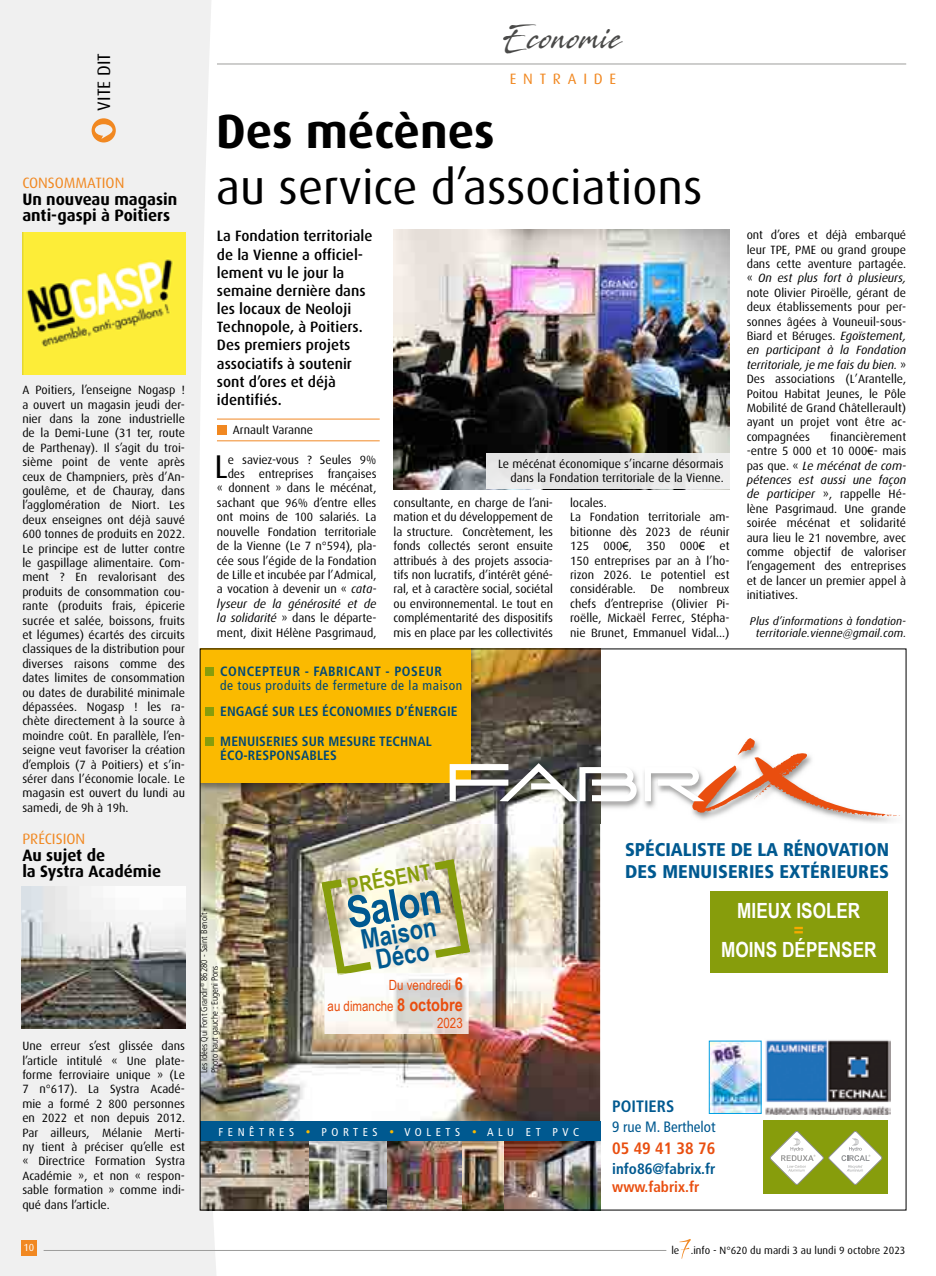
<style>
.page{position:relative;width:936px;height:1276px;background:#fff}
.page>*{position:absolute;margin:0;border:0;box-sizing:border-box;transform-origin:0 0}
.t1{font:48px "Dax";color:#000}
.t2{font:700 48px "Dax";color:#000}
.t3{font:700 43.95px "Arial Narrow";color:#005990}
.t4{font:33px "Dax";color:#000}
.t5{font:30px "Stingray";letter-spacing:.04em;color:#4a4a49;scale:.74 1}
.t6{font:700 27px/22.2px "Arial Narrow";color:#005990;text-align:center}
.t7{font:700 21.75px "Arial Narrow";color:#879d0c}
.t8{font:700 21px "Arial Narrow";color:#fff}
.t9{font:700 21px "Arial Narrow";color:#f8aa00}
.t10{font:900 condensed 18.45px/22.2px "Frutiger";letter-spacing:.01em;color:#005990}
.t11{font:18px "Dax";color:#000}
.t12{font:700 16.5px/16.5px "Dax";color:#000}
.t13{font:700 condensed 16.5px "Frutiger";color:#e94e0f}
.t14{font:700 condensed 16.5px "Frutiger";color:#005990}
.t15{font:500 15px/18.1px "Dax";color:#000}
.t16{font:15px "Dax";color:#f18821}
.t17{font:700 condensed 15px "Frutiger";color:#005990}
.t18{font:condensed 15px "Frutiger";color:#005990}
.t19{font:700 condensed 15px "Frutiger";color:#e94e0f}
.t20{font:15px "Dax";letter-spacing:.45em;color:#f18821}
.t21{font:14.1px/21.3px "Arial Narrow";color:#e94e0f;text-align:right}
.t22{font:700 condensed 13.5px/29.5px "Frutiger";letter-spacing:.01em;color:#004876}
.t23{font:condensed 13.5px "Frutiger";letter-spacing:.04em;color:#004876}
.t24{font:700 condensed 13.5px "Frutiger";letter-spacing:.04em;color:#004876}
.t25{font:12px/14.4px "Dax";color:#000;text-align:justify}
.t26{font:condensed 11.4px "Frutiger";letter-spacing:.4em;color:#fff}
.t27{font:italic 11.25px/11.2px "Dax";letter-spacing:.01em;color:#000;text-align:center}
.t28{font:10.5px "Dax";color:#000}
.t29{font:10.2px "Dax";color:#fff}
.t30{font:300 condensed 9px/10.8px "Frutiger";color:#000}
.s1{font-style:italic}
.s2{font-family:"Arial";font-size:11.25px}
.s3{font-weight:700;font-size:17.7px}
.s4{font-size:9.3px;color:#fbba00}
</style>
<div class="page">
<svg style="left:0;top:0;width:218px;height:1276px;fill:#f0f0f0"></svg>
<hr style="left:217px;top:419px;width:162px;height:1px;background:#f18825">
<div style="left:217px;top:425px;width:9px;height:9px;background:#f18821"></div>
<hr style="left:217px;top:440px;width:162px;height:1px;background:#f18825">
<svg style="left:92px;top:118px;width:24px;height:24px"></svg>
<img style="left:393px;top:230px;width:336px;height:259px">
<div style="left:485px;top:453px;width:244px;height:36px;background:#e4e4e4"></div>
<div style="left:21px;top:1240px;width:15px;height:15px;background:#f18821"></div>
<hr style="left:44px;top:1250px;width:622px;height:1px;background:#9d9d9c">
<svg style="left:679px;top:1239px;width:11px;height:19px"></svg>
<hr style="left:217px;top:64px;width:689px;height:1px;background:#9d9d9c">
<img style="left:22px;top:233px;width:163px;height:141px">
<img style="left:21px;top:887px;width:164px;height:141px">
<img style="left:202px;top:1140px;width:186px;height:68px">
<img style="left:388px;top:1140px;width:74px;height:68px">
<img style="left:462px;top:1140px;width:138px;height:68px">
<img style="left:202px;top:823px;width:398px;height:298px">
<img style="left:202px;top:651px;width:692px;height:172px">
<div style="left:200px;top:649px;width:270px;height:134px;background:#fbba00"></div>
<svg style="left:449px;top:738px;width:451px;height:78px"></svg>
<div style="left:763px;top:1120px;width:125px;height:74px;background:#879d0c"></div>
<svg style="left:769px;top:1131px;width:113px;height:53px"></svg>
<img style="left:765px;top:1040px;width:125px;height:74px">
<img style="left:711px;top:1043px;width:48px;height:68px">
<div style="left:709px;top:1041px;width:52px;height:72px;border:1px solid #009fe3"></div>
<div style="left:200px;top:1121px;width:400px;height:19px;background:#005990"></div>
<div style="left:205px;top:667px;width:8px;height:8px;background:#879d0c"></div>
<div style="left:205px;top:707px;width:8px;height:9px;background:#879d0c"></div>
<div style="left:205px;top:737px;width:8px;height:8px;background:#879d0c"></div>
<div style="left:710px;top:892px;width:177px;height:81px;background:#879d0c"></div>
<svg style="left:434px;top:859px;width:36px;height:99px;background:#c2c086"></svg>
<img style="left:325px;top:973px;width:143px;height:61px">
<svg style="left:321px;top:879px;width:50px;height:96px;background:#d3d3a7"></svg>
<h3 class="t11" style="left:94px;top:111px;width:59px;rotate:-90deg">VITE DIT</h3>
<p class="t16" style="left:22px;top:175px;width:103px">CONSOMMATION</p>
<h3 class="t12" style="left:22px;top:191px;width:156px">Un nouveau magasin anti-gaspi à Poitiers</h3>
<p class="t25" style="left:22px;top:383px;width:164px">A Poitiers, l’enseigne Nogasp ! a ouvert un magasin jeudi der&shy;nier dans la zone industrielle de la Demi-Lune (31 ter, route de Parthenay). Il s’agit du troi&shy;sième point de vente après ceux de Champniers, près d’An&shy;goulême, et de Chauray, dans l’agglomération de Niort. Les deux enseignes ont déjà sauvé 600 tonnes de produits en 2022.<br>Le principe est de lutter contre le gaspillage alimentaire. Com&shy;ment ? En revalorisant des produits de consommation cou&shy;rante (produits frais, épicerie sucrée et salée, boissons, fruits et légumes) écartés des circuits classiques de la distribution pour diverses raisons comme des dates limites de consommation ou dates de durabilité minimale dépassées. Nogasp ! les ra&shy;chète directement à la source à moindre coût. En parallèle, l’en&shy;seigne veut favoriser la création d’emplois (7 à Poitiers) et s’in&shy;sérer dans l’économie locale. Le magasin est ouvert du lundi au samedi, de 9h à 19h.</p>
<p class="t16" style="left:22px;top:831px;width:64px">PRÉCISION</p>
<h3 class="t12" style="left:22px;top:847px;width:140px">Au sujet de<br>la Systra Académie</h3>
<p class="t25" style="left:22px;top:1039px;width:164px">Une erreur s’est glissée dans l’article intitulé « Une plate&shy;forme ferroviaire unique » (Le 7 n°617). La Systra Acadé&shy;mie a formé 2 800 personnes en 2022 et non depuis 2012.<br>Par ailleurs, Mélanie Merti&shy;ny tient à préciser qu’elle est « Directrice Formation Systra Académie », et non « respon&shy;sable formation » comme indi&shy;qué dans l’article.</p>
<h3 class="t5" style="left:504px;top:18px;width:160px">Economie</h3>
<p class="t20" style="left:510px;top:71px;width:108px">ENTRAIDE</p>
<h1 class="t2" style="left:216px;top:104px;width:280px">Des mécènes</h1>
<h1 class="t1" style="left:216px;top:161px;width:487px">au service d’associations</h1>
<p class="t15" style="left:217px;top:227px;width:157px">La Fondation territoriale de la Vienne a officiel&shy;lement vu le jour la semaine dernière dans les locaux de Neoloji<br>Technopole, à Poitiers.<br>Des premiers projets associatifs à soutenir sont d’ores et déjà identifiés.</p>
<p class="t25" style="left:233px;top:422px;width:82px">Arnault Varanne</p>
<h3 class="t4" style="left:214px;top:448px;width:15px">L</h3>
<p class="t25" style="left:217px;top:452px;width:161px;text-align:right">e saviez-vous ? Seules 9% des entreprises françaises<br>« donnent » dans le mécénat, sachant que 96% d’entre elles ont moins de 100 salariés. La nouvelle Fondation territoriale de la Vienne (Le 7 n°594), pla&shy;cée sous l’égide de la Fondation de Lille et incubée par l’Admical, a vocation à devenir un « <span class="s1">cata&shy;lyseur de la générosité et de la solidarité</span> » dans le départe&shy;ment, dixit Hélène Pasgrimaud,</p>
<p class="t25" style="left:498px;top:457px;width:227px;line-height:13.5px;text-align:right">Le mécénat économique s’incarne désormais dans la Fondation territoriale de la Vienne.</p>
<p class="t25" style="left:393px;top:496px;width:161px">consultante, en charge de l’ani&shy;mation et du développement de la structure. Concrètement, les fonds collectés seront ensuite attribués à des projets associa&shy;tifs non lucratifs, d’intérêt géné&shy;ral, et à caractère social, sociétal ou environnemental. Le tout en complémentarité des dispositifs mis en place par les collectivités</p>
<p class="t25" style="left:570px;top:496px;width:161px;text-align:left">locales.<br>La Fondation territoriale am&shy;bitionne dès 2023 de réunir<br>125 000<span class="s2">€</span>, 350 000<span class="s2">€</span> et<br>150 entreprises par an à l’ho&shy;rizon 2026. Le potentiel est considérable. De nombreux chefs d’entreprise (Olivier Pi&shy;roëlle, Mickaël Ferrec, Stépha&shy;nie Brunet, Emmanuel Vidal...)</p>
<p class="t24" style="left:220px;top:663px;width:223px">CONCEPTEUR - FABRICANT - POSEUR</p>
<p class="t23" style="left:220px;top:678px;width:243px">de tous produits de fermeture de la maison</p>
<p class="t22" style="left:220px;top:696px;width:246px">ENGAGÉ SUR LES ÉCONOMIES D’ÉNERGIES<br>MENUISERIES SUR MESURE TECHNAL</p>
<p class="t22" style="left:220px;top:741px;width:118px">ÉCO-RESPONSABLES</p>
<p class="t25" style="left:746px;top:228px;width:161px">ont d’ores et déjà embarqué leur TPE, PME ou grand groupe dans cette aventure partagée. « <span class="s1">On est plus fort à plusieurs, </span>note Olivier Piroëlle, gérant de deux établissements pour per&shy;sonnes âgées à Vouneuil-sous-Biard et Béruges. <span class="s1">Egoïstement, en participant à la Fondation territoriale, je me fais du bien.</span> » Des associations (L’Arantelle, Poitou Habitat Jeunes, le Pôle Mobilité de Grand Châtellerault) ayant un projet vont être ac&shy;compagnées</p>
<p class="t25" style="left:746px;top:429px;width:161px;text-indent:83px">financièrement -entre 5 000 et 10 000<span class="s2">€</span>- mais pas que. « <span class="s1">Le mécénat de com&shy;pétences est aussi une façon de participer</span> », rappelle Hé&shy;lène Pasgrimaud. Une grande soirée mécénat et solidarité aura lieu le 21 novembre, avec comme objectif de valoriser l’engagement des entreprises et de lancer un premier appel à initiatives.</p>
<p class="t27" style="left:749px;top:616px;width:158px">Plus d’informations à fondation&shy;territoriale.vienne@gmail.com.</p>
<h3 class="t10" style="left:625px;top:838px;width:265px">SPÉCIALISTE DE LA RÉNOVATION<br>DES MENUISERIES EXTÉRIEURES</h3>
<h3 class="t7" style="left:345px;top:870px;width:86px;rotate:-10deg">PRÉSENT</h3>
<h2 class="t3" style="left:341px;top:880px;width:96px;rotate:-10deg">Salon</h2>
<p class="t30" style="left:199px;top:1073px;width:167px;rotate:-90deg">Les Idées Qui Font Grandir<sup>©</sup> 86280 - Saint Benoît -<br>Photo haut gauche : Eugeni Pons</p>
<h3 class="t8" style="left:737px;top:895px;width:124px">MIEUX ISOLER</h3>
<h3 class="t6" style="left:359px;top:927px;width:78px;rotate:-10deg">Maison<br>Déco</h3>
<p class="t21" style="left:327px;top:974px;width:137px">Du vendredi <span class="s3">6<br></span>au dimanche <span class="s3">8 octobre</span></p>
<p class="t21" style="left:437px;top:1012px;width:27px">2023</p>
<h3 class="t9" style="left:793px;top:914px;width:12px">=</h3>
<h3 class="t8" style="left:721px;top:934px;width:157px">MOINS DÉPENSER</h3>
<p class="t26" style="left:218px;top:1125px;width:362px">FENÊTRES <span class="s4">•</span> PORTES <span class="s4">•</span> VOLETS <span class="s4">•</span> ALU ET PVC</p>
<h3 class="t14" style="left:612px;top:1096px;width:64px">POITIERS</h3>
<p class="t18" style="left:612px;top:1118px;width:105px">9 rue M. Berthelot</p>
<h3 class="t13" style="left:612px;top:1138px;width:104px">05 49 41 38 76</h3>
<p class="t17" style="left:612px;top:1160px;width:105px">info86@fabrix.fr</p>
<p class="t19" style="left:612px;top:1178px;width:89px">www.fabrix.fr</p>
<p class="t29" style="left:23px;top:1242px;width:12px">10</p>
<p class="t28" style="left:671px;top:1244px;width:235px">le .info - N°620 du mardi 3 au lundi 9 octobre 2023</p>
</div>
